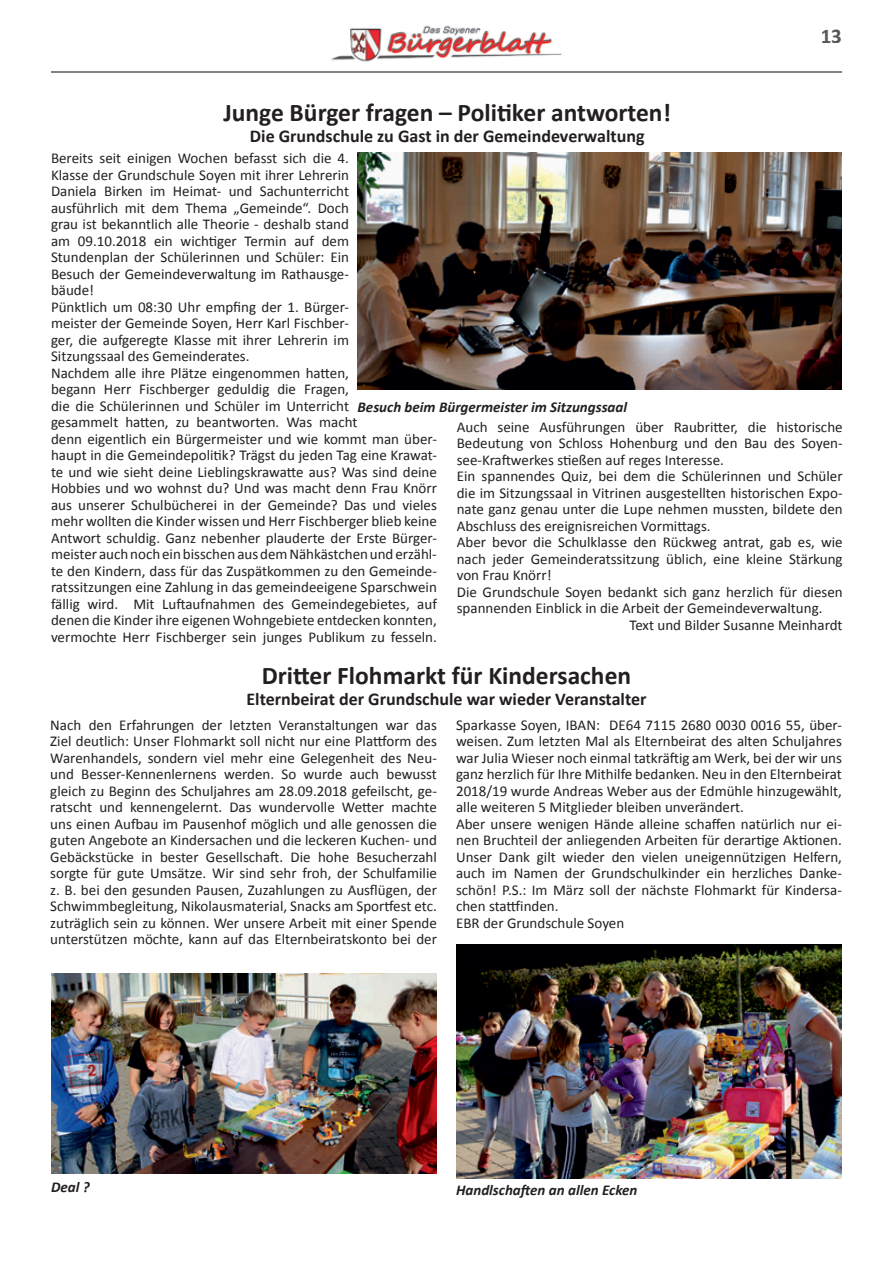
<style>
.page{position:relative;width:893px;height:1263px;background:#fff}
.page>*{position:absolute;margin:0;border:0;box-sizing:border-box;transform-origin:0 0}
.t1{font:700 25.5px "Calibri";color:#231f20}
.t2{font:700 21px "Calibri";color:#57585a}
.t3{font:700 18px "Calibri";color:#231f20}
.t4{font:15px/16.5px "Calibri";color:#231f20}
.t5{font:italic 700 15px "Calibri";color:#231f20}
</style>
<div class="page">
<hr style="left:51px;top:72px;width:791px;height:1px;background:#808285">
<img style="left:331px;top:25px;width:231px;height:37px">
<img style="left:51px;top:973px;width:385px;height:200px">
<img style="left:456px;top:945px;width:386px;height:234px">
<img style="left:358px;top:152px;width:484px;height:237px">
<h2 class="t2" style="left:821px;top:22px;width:23px">13</h2>
<h1 class="t1" style="left:223px;top:96px;width:449px">Junge Bürger fragen – Politiker antworten!</h1>
<p class="t3" style="left:250px;top:125px;width:396px">Die Grundschule zu Gast in der Gemeindeverwaltung</p>
<p class="t4" style="left:51px;top:150px;width:387px">Bereits seit einigen Wochen befasst sich die 4.<br>Klasse der Grundschule Soyen mit ihrer Lehrerin<br>Daniela Birken im Heimat- und Sachunterricht<br>ausführlich mit dem Thema „Gemeinde“. Doch<br>grau ist bekanntlich alle Theorie - deshalb stand<br>am 09.10.2018 ein wichtiger Termin auf dem<br>Stundenplan der Schülerinnen und Schüler: Ein<br>Besuch der Gemeindeverwaltung im Rathausge-<br>bäude!<br>Pünktlich um 08:30 Uhr empfing der 1. Bürger-<br>meister der Gemeinde Soyen, Herr Karl Fischber-<br>ger, die aufgeregte Klasse mit ihrer Lehrerin im<br>Sitzungssaal des Gemeinderates.<br>Nachdem alle ihre Plätze eingenommen hatten,<br>begann Herr Fischberger geduldig die Fragen,<br>die die Schülerinnen und Schüler im Unterricht<br>gesammelt hatten, zu beantworten. Was macht<br>denn eigentlich ein Bürgermeister und wie kommt man über&shy;haupt in die Gemeindepolitik? Trägst du jeden Tag eine Krawat&shy;te und wie sieht deine Lieblingskrawatte aus? Was sind deine Hobbies und wo wohnst du? Und was macht denn Frau Knörr aus unserer Schulbücherei in der Gemeinde? Das und vieles mehr wollten die Kinder wissen und Herr Fischberger blieb keine Antwort schuldig. Ganz nebenher plauderte der Erste Bürger&shy;meister auch noch ein bisschen aus dem Nähkästchen und erzähl&shy;te den Kindern, dass für das Zuspätkommen zu den Gemeinde&shy;ratssitzungen eine Zahlung in das gemeindeeigene Sparschwein fällig wird. Mit Luftaufnahmen des Gemeindegebietes, auf denen die Kinder ihre eigenen Wohngebiete entdecken konnten, vermochte Herr Fischberger sein junges Publikum zu fesseln.</p>
<p class="t5" style="left:358px;top:397px;width:271px">Besuch beim Bürgermeister im Sitzungssaal</p>
<p class="t4" style="left:457px;top:418px;width:387px">Auch seine Ausführungen über Raubritter, die historische</p>
<p class="t4" style="left:457px;top:435px;width:387px">Bedeutung von Schloss Hohenburg und den Bau des Soyen-</p>
<p class="t4" style="left:457px;top:451px;width:269px">see-Kraftwerkes stießen auf reges Interesse.</p>
<p class="t4" style="left:457px;top:468px;width:387px">Ein spannendes Quiz, bei dem die Schülerinnen und Schüler</p>
<p class="t4" style="left:457px;top:484px;width:387px">die im Sitzungssaal in Vitrinen ausgestellten historischen Expo-</p>
<p class="t4" style="left:457px;top:501px;width:387px">nate ganz genau unter die Lupe nehmen mussten, bildete den</p>
<p class="t4" style="left:457px;top:517px;width:255px">Abschluss des ereignisreichen Vormittags.</p>
<p class="t4" style="left:457px;top:534px;width:387px">Aber bevor die Schulklasse den Rückweg antrat, gab es, wie</p>
<p class="t4" style="left:457px;top:550px;width:387px">nach jeder Gemeinderatssitzung üblich, eine kleine Stärkung</p>
<p class="t4" style="left:457px;top:567px;width:96px">von Frau Knörr!</p>
<p class="t4" style="left:457px;top:583px;width:387px">Die Grundschule Soyen bedankt sich ganz herzlich für diesen</p>
<p class="t4" style="left:457px;top:600px;width:367px">spannenden Einblick in die Arbeit der Gemeindeverwaltung.</p>
<p class="t4" style="left:629px;top:616px;width:215px">Text und Bilder Susanne Meinhardt</p>
<h1 class="t1" style="left:262px;top:659px;width:371px">Dritter Flohmarkt für Kindersachen</h1>
<p class="t3" style="left:246px;top:687px;width:401px">Elternbeirat der Grundschule war wieder Veranstalter</p>
<p class="t4" style="left:50px;top:716px;width:388px;text-align:justify">Nach den Erfahrungen der letzten Veranstaltungen war das Ziel deutlich: Unser Flohmarkt soll nicht nur eine Plattform des Warenhandels, sondern viel mehr eine Gelegenheit des Neu&shy;und Besser-Kennenlernens werden. So wurde auch bewusst gleich zu Beginn des Schuljahres am 28.09.2018 gefeilscht, ge&shy;ratscht und kennengelernt. Das wundervolle Wetter machte uns einen Aufbau im Pausenhof möglich und alle genossen die guten Angebote an Kindersachen und die leckeren Kuchen- und Gebäckstücke in bester Gesellschaft. Die hohe Besucherzahl sorgte für gute Umsätze. Wir sind sehr froh, der Schulfamilie z. B. bei den gesunden Pausen, Zuzahlungen zu Ausflügen, der Schwimmbegleitung, Nikolausmaterial, Snacks am Sportfest etc. zuträglich sein zu können. Wer unsere Arbeit mit einer Spende unterstützen möchte, kann auf das Elternbeiratskonto bei der</p>
<p class="t4" style="left:456px;top:716px;width:387px">Sparkasse Soyen, IBAN: DE64 7115 2680 0030 0016 55, über&shy;weisen. Zum letzten Mal als Elternbeirat des alten Schuljahres war Julia Wieser noch einmal tatkräftig am Werk, bei der wir uns ganz herzlich für Ihre Mithilfe bedanken. Neu in den Elternbeirat 2018/19 wurde Andreas Weber aus der Edmühle hinzugewählt, alle weiteren 5 Mitglieder bleiben unverändert.<br>Aber unsere wenigen Hände alleine schaffen natürlich nur ei&shy;nen Bruchteil der anliegenden Arbeiten für derartige Aktionen.<br>Unser Dank gilt wieder den vielen uneigennützigen Helfern, auch im Namen der Grundschulkinder ein herzliches Danke&shy;schön! P.S.: Im März soll der nächste Flohmarkt für Kindersa&shy;chen stattfinden.<br>EBR der Grundschule Soyen</p>
<p class="t5" style="left:51px;top:1177px;width:40px">Deal ?</p>
<p class="t5" style="left:456px;top:1180px;width:183px">Handlschaften an allen Ecken</p>
</div>
